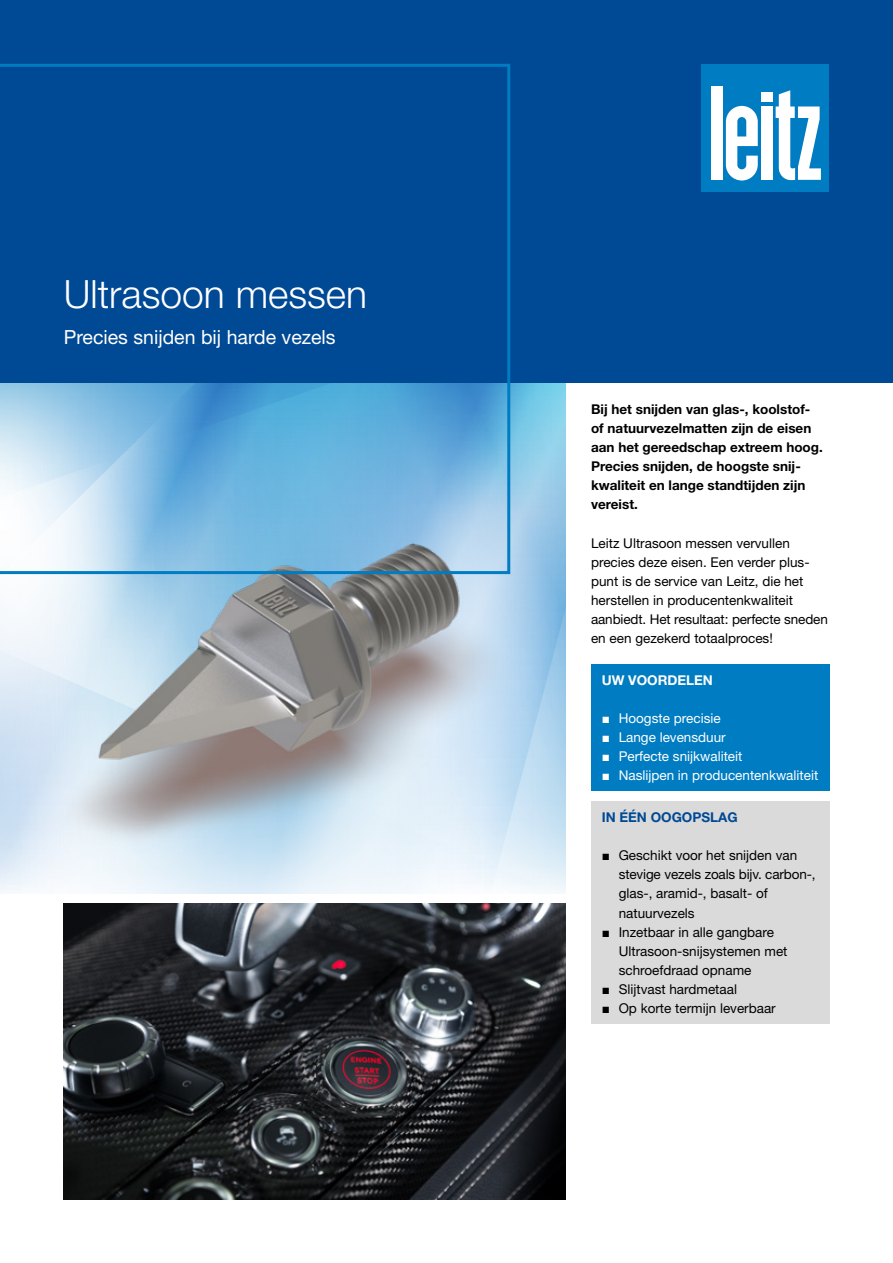
<style>
.page{position:relative;width:893px;height:1263px;background:#fff}
.page>*{position:absolute;margin:0;border:0;box-sizing:border-box;transform-origin:0 0}
.t1{font:300 39px "Helvetica Neue LT Pro";color:#fff}
.t2{font:19.5px "Helvetica Neue LT Pro";color:#fff}
.t3{font:13.5px/19.2px "Helvetica Neue LT Pro";color:#000}
.t4{font:700 13.5px/19.2px "Helvetica Neue LT Pro";color:#000}
.t5{font:13.5px "Helvetica Neue LT Pro";color:#fff}
.t6{font:700 13.5px "Helvetica Neue LT Pro";color:#004994}
.t7{font:700 13.5px "Helvetica Neue LT Pro";color:#fff}
.s1{font-family:"Arial"}
</style>
<div class="page">
<svg style="left:0;top:383px;width:566px;height:510px"></svg>
<img style="left:6px;top:421px;width:553px;height:453px">
<div style="left:0;top:0;width:893px;height:383px;background:#004994"></div>
<svg style="left:0;top:64px;width:510px;height:510px"></svg>
<img style="left:64px;top:904px;width:502px;height:295px">
<div style="left:702px;top:64px;width:127px;height:127px;background:#007cc2"></div>
<div style="left:761px;top:92px;width:11px;height:9px;background:#fff"></div>
<div style="left:761px;top:107px;width:11px;height:73px;background:#fff"></div>
<div style="left:711px;top:86px;width:12px;height:94px;background:#fff"></div>
<svg style="left:726px;top:106px;width:32px;height:74px"></svg>
<svg style="left:776px;top:90px;width:45px;height:90px"></svg>
<div style="left:591px;top:664px;width:238px;height:127px;background:#007cc2"></div>
<div style="left:591px;top:801px;width:238px;height:223px;background:#dadada"></div>
<h1 class="t1" style="left:64px;top:270px;width:305px">Ultrasoon messen</h1>
<h2 class="t2" style="left:64px;top:326px;width:273px">Precies snijden bij harde vezels</h2>
<p class="t4" style="left:591px;top:399px;width:233px">Bij het snijden van glas-, koolstof&shy;of natuurvezelmatten zijn de eisen aan het gereedschap extreem hoog.<br>Precies snijden, de hoogste snij&shy;kwaliteit en lange standtijden zijn vereist.</p>
<p class="t3" style="left:591px;top:533px;width:238px">Leitz Ultrasoon messen vervullen precies deze eisen. Een verder plus&shy;punt is de service van Leitz, die het herstellen in producentenkwaliteit aanbiedt. Het resultaat: perfecte sneden en een gezekerd totaalproces!</p>
<p class="t7" style="left:602px;top:671px;width:113px">UW VOORDELEN</p>
<p class="t5" style="left:602px;top:710px;width:121px"><span class="s1">■</span> Hoogste precisie</p>
<p class="t5" style="left:602px;top:729px;width:126px"><span class="s1">■</span> Lange levensduur</p>
<p class="t5" style="left:602px;top:748px;width:142px"><span class="s1">■</span> Perfecte snijkwaliteit</p>
<p class="t5" style="left:602px;top:767px;width:218px"><span class="s1">■</span> Naslijpen in producentenkwaliteit</p>
<p class="t6" style="left:602px;top:809px;width:138px">IN ÉÉN OOGOPSLAG</p>
<p class="t3" style="left:619px;top:845px;width:198px;text-indent:-17px"><span class="s1">■</span> Geschikt voor het snijden van stevige vezels zoals bijv. carbon-, glas-, aramid-, basalt- of natuurvezels</p>
<p class="t3" style="left:619px;top:922px;width:170px;text-indent:-17px"><span class="s1">■</span> Inzetbaar in alle gangbare<br>Ultrasoon-snijsystemen met schroefdraad opname</p>
<p class="t3" style="left:602px;top:979px;width:137px"><span class="s1">■</span> Slijtvast hardmetaal</p>
<p class="t3" style="left:602px;top:998px;width:176px"><span class="s1">■</span> Op korte termijn leverbaar</p>
</div>
